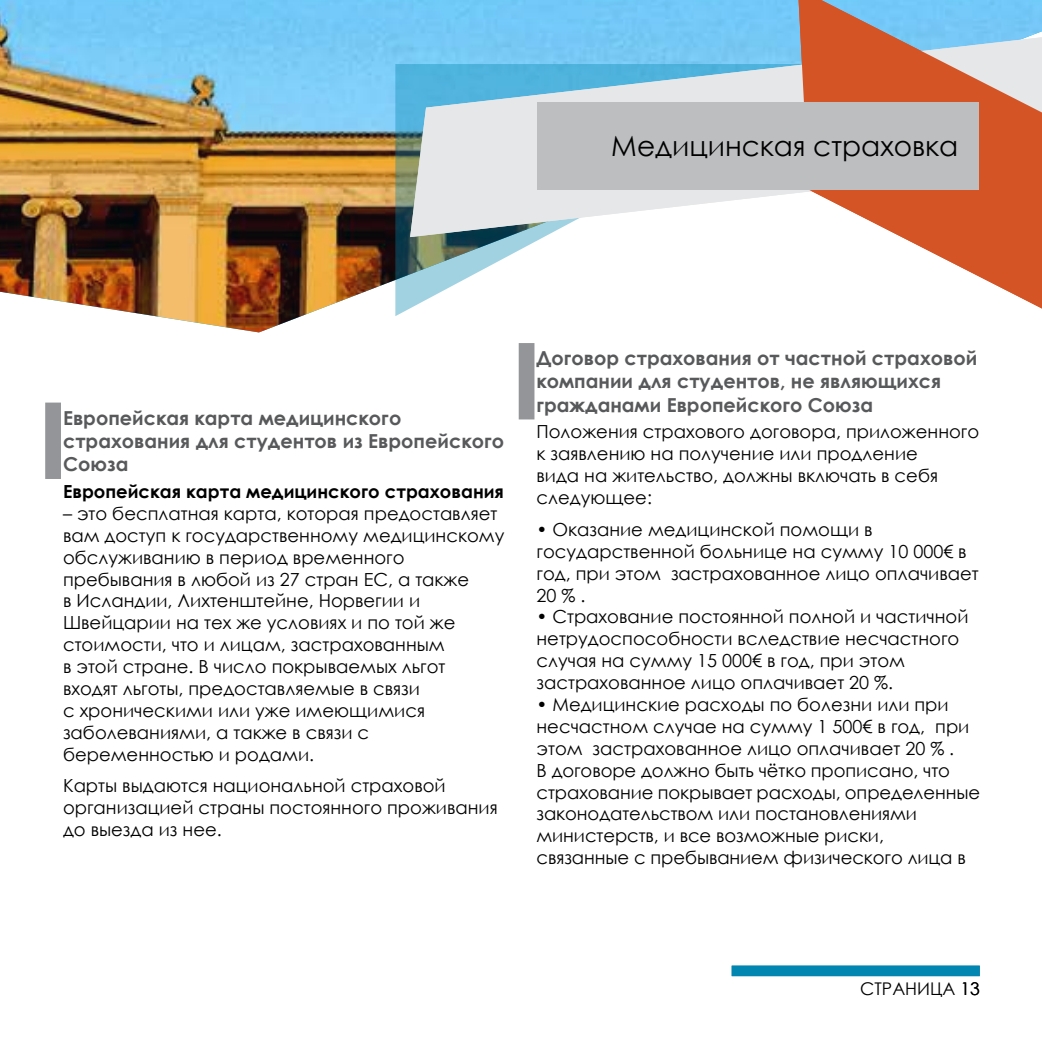
<style>
.page{position:relative;width:1042px;height:1042px;background:#fff}
.page>*{position:absolute;margin:0;border:0;box-sizing:border-box;transform-origin:0 0}
.t1{font:28px "Century Gothic";color:#000}
.t2{font:700 19.25px/23.1px "Century Gothic";color:#58595b}
.t3{font:18.03px/21.9px "Century Gothic";color:#000}
.t4{font:700 18.03px "Century Gothic";color:#000}
.t5{font:17.5px "Century Gothic";color:#000}
</style>
<div class="page">
<img style="left:0;top:0;width:798px;height:332px">
<svg style="left:395px;top:64px;width:403px;height:252px"></svg>
<div style="left:45px;top:410px;width:16px;height:61px;background:#939598"></div>
<div style="left:519px;top:351px;width:15px;height:60px;background:#939598"></div>
<svg style="left:409px;top:30px;width:389px;height:213px;background:#b2d6e7"></svg>
<svg style="left:798px;top:0;width:244px;height:309px;fill:#d55426"></svg>
<div style="left:537px;top:102px;width:441px;height:87px;background:#bcbec0"></div>
<div style="left:732px;top:965px;width:248px;height:11px;background:#0086b0"></div>
<h1 class="t1" style="left:611px;top:127px;width:334px">Περιεχόμενα του Οδηγού</h1>
<h1 class="t1" style="left:611px;top:127px;width:349px">Медицинская страховка</h1>
<p class="t2" style="left:63px;top:405px;width:442px">Европейская карта медицинского страхования для студентов из Европейского<br>Союза</p>
<p class="t4" style="left:63px;top:478px;width:442px">Европейская карта медицинского страхования</p>
<p class="t3" style="left:63px;top:502px;width:443px">– это бесплатная карта, которая предоставляет вам доступ к государственному медицинскому обслуживанию в период временного пребывания в любой из 27 стран ЕС, а также<br>в Исландии, Лихтенштейне, Норвегии и Швейцарии на тех же условиях и по той же стоимости, что и лицам, застрахованным<br>в этой стране. В число покрываемых льгот входят льготы, предоставляемые в связи<br>с хроническими или уже имеющимися заболеваниями, а также в связи с беременностью и родами.</p>
<p class="t3" style="left:63px;top:774px;width:436px">Карты выдаются национальной страховой организацией страны постоянного проживания до выезда из нее.</p>
<p class="t2" style="left:536px;top:346px;width:442px">Договор страхования от частной страховой компании для студентов, не являющихся гражданами Европейского Союза</p>
<p class="t3" style="left:536px;top:421px;width:444px">Положения страхового договора, приложенного к заявлению на получение или продление<br>вида на жительство, должны включать в себя следующее:</p>
<p class="t3" style="left:536px;top:518px;width:444px">• Оказание медицинской помощи в государственной больнице на сумму 10 000€ в год, при этом застрахованное лицо оплачивает<br>20 % .</p>
<p class="t3" style="left:536px;top:606px;width:433px">• Страхование постоянной полной и частичной нетрудоспособности вследствие несчастного случая на сумму 15 000€ в год, при этом застрахованное лицо оплачивает 20 %.</p>
<p class="t3" style="left:536px;top:693px;width:445px">• Медицинские расходы по болезни или при несчастном случае на сумму 1 500€ в год, при этом застрахованное лицо оплачивает 20 % .<br>В договоре должно быть чётко прописано, что страхование покрывает расходы, определенные законодательством или постановлениями министерств, и все возможные риски, связанные с пребыванием физического лица в</p>
<p class="t5" style="left:860px;top:977px;width:121px">СТРАНИЦА 13</p>
</div>
